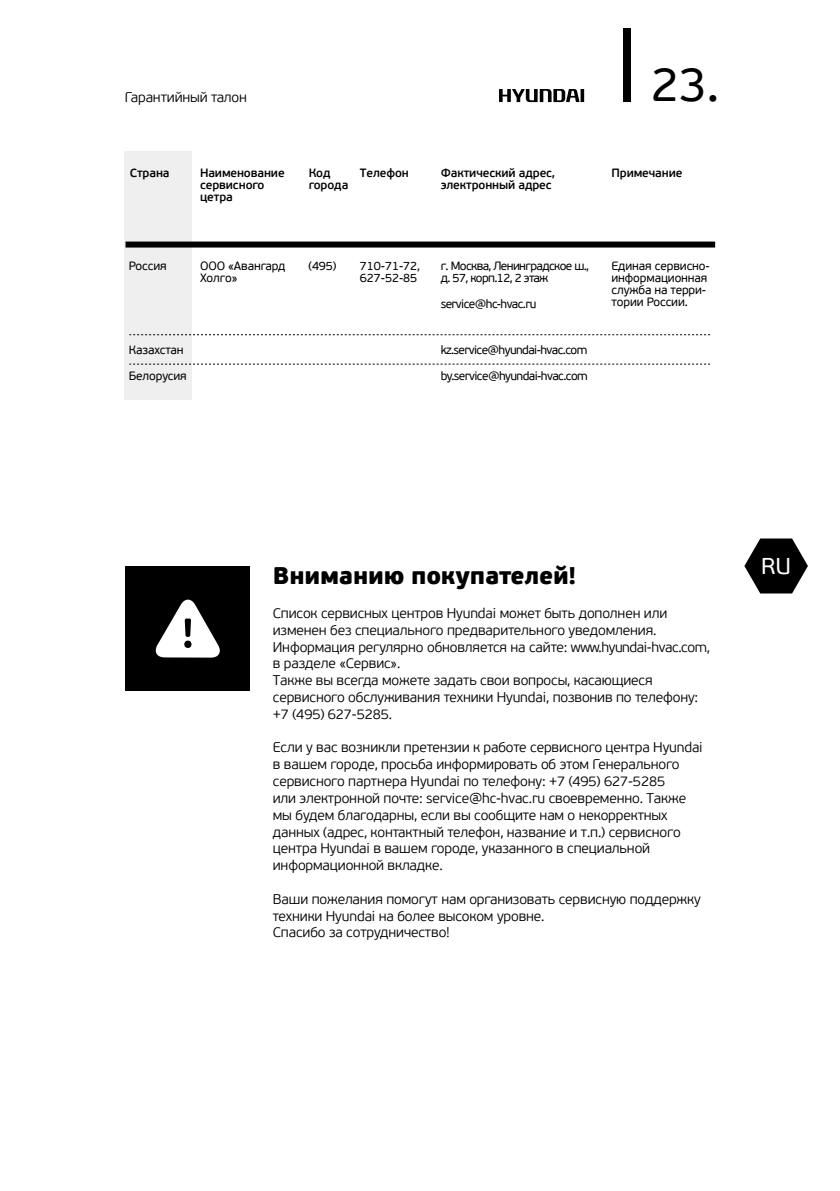
<style>
.page{position:relative;width:840px;height:1191px;background:#fff}
.page>*{position:absolute;margin:0;border:0;box-sizing:border-box;transform-origin:0 0}
.t1{font:48px "PF Beau Sans Pro";color:#000}
.t2{font:900 24px "PF Beau Sans Pro";letter-spacing:-.01em;color:#000}
.t3{font:22.8px "PF Beau Sans Pro";color:#fff}
.t4{font:300 14px/16.8px "PF Beau Sans Pro";letter-spacing:-.01em;color:#000}
.t5{font:12px/12px "PF Beau Sans Pro";letter-spacing:-.01em;color:#000}
.t6{font:12px/12px "PF Beau Sans Pro";letter-spacing:-.05em;color:#000}
.t7{font:600 12px/12px "PF Beau Sans Pro";letter-spacing:-.01em;color:#000}
</style>
<div class="page">
<div style="left:623px;top:28px;width:7px;height:73px;background:#000"></div>
<svg style="left:744px;top:538px;width:63px;height:55px"></svg>
<svg style="left:499px;top:89px;width:85px;height:13px"></svg>
<div style="left:125px;top:151px;width:67px;height:248px;background:#efeff0"></div>
<div style="left:125px;top:241px;width:589px;height:6px;background:#000"></div>
<svg style="left:129px;top:334px;width:580px;height:1px"></svg>
<svg style="left:129px;top:364px;width:580px;height:1px"></svg>
<div style="left:125px;top:566px;width:125px;height:125px;background:#000"></div>
<svg style="left:155px;top:599px;width:65px;height:58px"></svg>
<p class="t4" style="left:125px;top:89px;width:124px">Гарантийный талон</p>
<h1 class="t1" style="left:650px;top:57px;width:70px">23.</h1>
<p class="t7" style="left:130px;top:167px;width:41px">Страна</p>
<p class="t7" style="left:440px;top:167px;width:116px">Фактический адрес, электронный адрес</p>
<p class="t7" style="left:308px;top:167px;width:23px">Код</p>
<p class="t7" style="left:360px;top:167px;width:50px">Телефон</p>
<p class="t7" style="left:308px;top:179px;width:41px">города</p>
<p class="t7" style="left:200px;top:167px;width:86px">Наименование сервисного цетра</p>
<p class="t7" style="left:611px;top:167px;width:72px">Примечание</p>
<p class="t5" style="left:129px;top:260px;width:39px">Россия</p>
<p class="t5" style="left:200px;top:260px;width:87px">ООО «Авангард<br>Холго»</p>
<p class="t5" style="left:308px;top:260px;width:29px">(495)</p>
<p class="t5" style="left:360px;top:260px;width:61px">710-71-72,<br>627-52-85</p>
<p class="t5" style="left:129px;top:337px;width:59px;line-height:26.2px">Казахстан<br>Белорусия</p>
<p class="t6" style="left:440px;top:260px;width:150px">г. Москва, Ленинградское ш., д. 57, корп.12, 2 этаж</p>
<p class="t6" style="left:440px;top:298px;width:97px">service@hc-hvac.ru</p>
<p class="t6" style="left:440px;top:337px;width:148px;line-height:26.2px">kz.service@hyundai-hvac.com by.service@hyundai-hvac.com</p>
<p class="t5" style="left:611px;top:260px;width:100px">Единая сервиcно&shy;информационная служба на терри&shy;тории России.</p>
<h2 class="t2" style="left:273px;top:560px;width:305px">Вниманию покупателей!</h2>
<p class="t4" style="left:273px;top:605px;width:438px">Список сервисных центров Hyundai может быть дополнен или изменен без специального предварительного уведомления.<br>Информация регулярно обновляется на сайте: www.hyundai-hvac.com, в разделе «Сервис».<br>Также вы всегда можете задать свои вопросы, касающиеся сервисного обслуживания техники Hyundai, позвонив по телефону: +7 (495) 627-5285.</p>
<p class="t4" style="left:273px;top:739px;width:431px">Если у вас возникли претензии к работе сервисного центра Hyundai в вашем городе, просьба информировать об этом Генерального сервисного партнера Hyundai по телефону: +7 (495) 627-5285<br>или электронной почте: service@hc-hvac.ru своевременно. Также мы будем благодарны, если вы сообщите нам о некорректных данных (адрес, контактный телефон, название и т.п.) сервисного центра Hyundai в вашем городе, указанного в специальной информационной вкладке.</p>
<p class="t4" style="left:273px;top:890px;width:429px">Ваши пожелания помогут нам организовать сервисную поддержку техники Hyundai на более высоком уровне.<br>Спасибо за сотрудничество!</p>
<h3 class="t3" style="left:760px;top:553px;width:31px">RU</h3>
</div>
